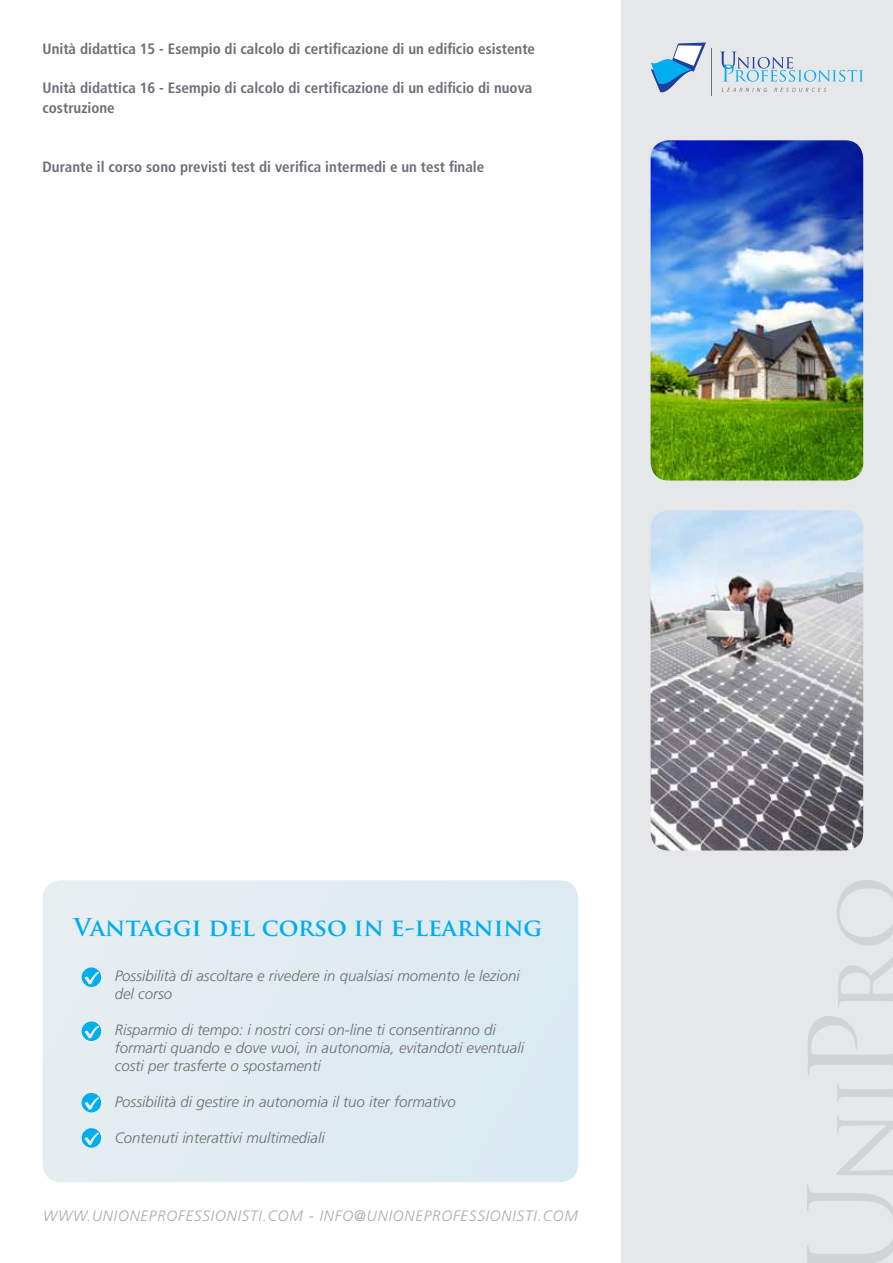
<style>
.page{position:relative;width:893px;height:1263px;background:#fff}
.page>*{position:absolute;margin:0;border:0;box-sizing:border-box;transform-origin:0 0}
.t1{font:700 24px "Trajan Pro";color:#00aeef}
.t2{font:italic 300 15px/18px "Frutiger";color:#6d6e71}
.t3{font:700 condensed 15px/19.6px "Frutiger";color:#6c6f76}
.t4{font:italic 300 15px "Frutiger";letter-spacing:.06em;color:#aaa8ac}
</style>
<div class="page">
<div style="left:621px;top:0;width:272px;height:1263px;background:#e6e7e8"></div>
<svg style="left:807px;top:1115px;width:86px;height:148px"></svg>
<svg style="left:837px;top:1084px;width:56px;height:19px"></svg>
<svg style="left:808px;top:1016px;width:85px;height:59px"></svg>
<svg style="left:837px;top:880px;width:56px;height:128px"></svg>
<svg style="left:651px;top:43px;width:55px;height:49px"></svg>
<hr style="left:712px;top:48px;width:1px;height:47px;background:#6c6f76">
<svg style="left:721px;top:52px;width:142px;height:30px"></svg>
<svg style="left:722px;top:88px;width:45px;height:4px"></svg>
<svg style="left:774px;top:88px;width:52px;height:4px"></svg>
<div style="left:43px;top:880px;width:535px;height:302px;background:#e1ebf1;border-radius:18px"></div>
<svg style="left:82px;top:967px;width:19px;height:20px"></svg>
<svg style="left:82px;top:1021px;width:19px;height:20px"></svg>
<svg style="left:82px;top:1093px;width:19px;height:19px"></svg>
<svg style="left:82px;top:1128px;width:19px;height:20px"></svg>
<img style="left:651px;top:140px;width:212px;height:340px">
<img style="left:651px;top:510px;width:212px;height:340px">
<p class="t3" style="left:43px;top:39px;width:494px">Unità didattica 15 - Esempio di calcolo di certificazione di un edificio esistente</p>
<p class="t3" style="left:43px;top:78px;width:491px">Unità didattica 16 - Esempio di calcolo di certificazione di un edificio di nuova costruzione</p>
<p class="t3" style="left:43px;top:157px;width:443px">Durante il corso sono previsti test di verifica intermedi e un test finale</p>
<h1 class="t1" style="left:74px;top:912px;width:470px">Vantaggi del corso in e-learning</h1>
<p class="t2" style="left:115px;top:967px;width:407px">Possibilità di ascoltare e rivedere in qualsiasi momento le lezioni del corso</p>
<p class="t2" style="left:115px;top:1021px;width:411px">Risparmio di tempo: i nostri corsi on-line ti consentiranno di formarti quando e dove vuoi, in autonomia, evitandoti eventuali costi per trasferte o spostamenti</p>
<p class="t2" style="left:115px;top:1093px;width:342px">Possibilità di gestire in autonomia il tuo iter formativo</p>
<p class="t2" style="left:115px;top:1129px;width:211px">Contenuti interattivi multimediali</p>
<p class="t4" style="left:43px;top:1207px;width:536px">www.unioneprofessionisti.com - info@unioneprofessionisti.com</p>
</div>
